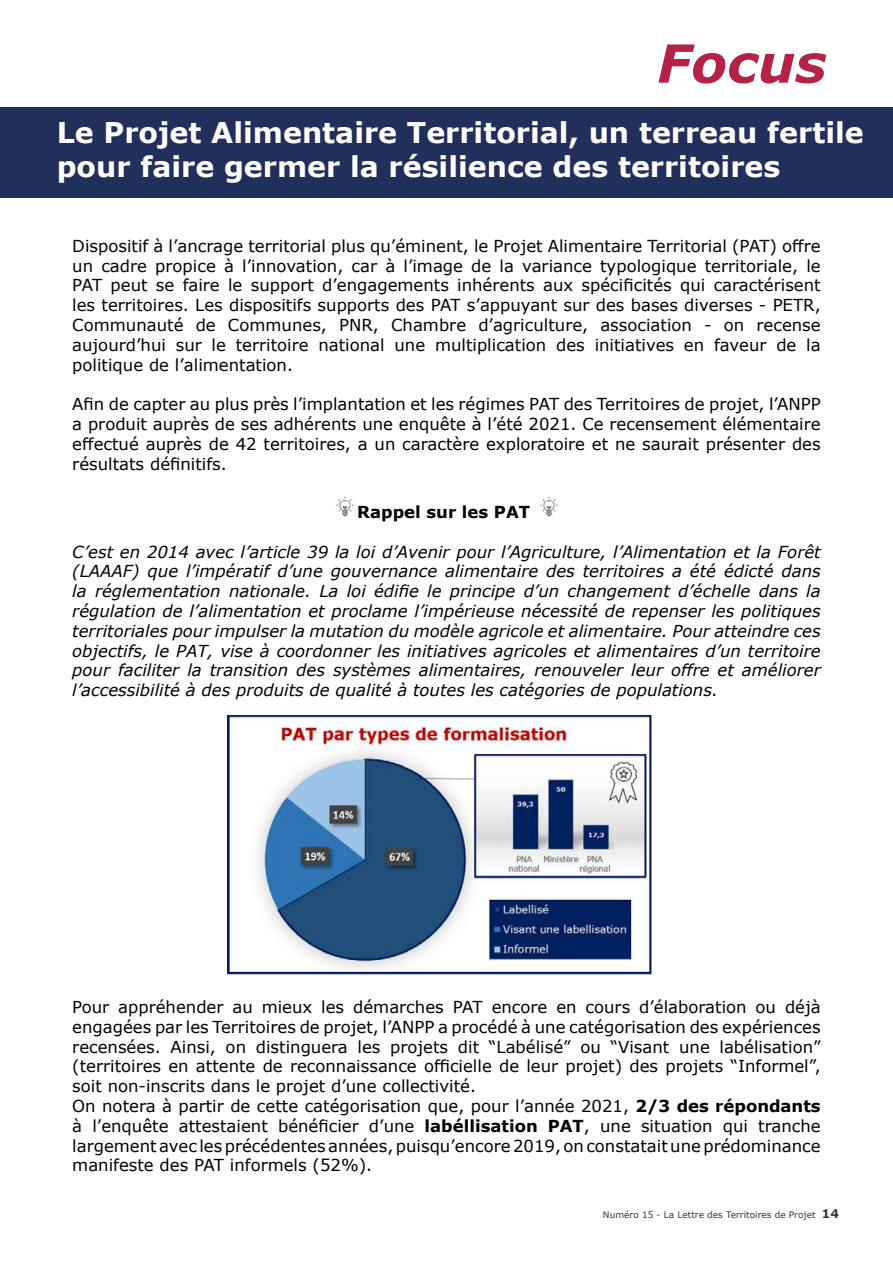
<style>
.page{position:relative;width:893px;height:1263px;background:#fff}
.page>*{position:absolute;margin:0;border:0;box-sizing:border-box;transform-origin:0 0}
.t1{font:italic 700 52.5px "Verdana";color:#b52244}
.t2{font:700 28.5px/34.2px "Verdana";color:#fff}
.t3{font:16.5px/19.8px "Verdana";color:#000;text-align:justify}
.t4{font:italic 16.5px/19.8px "Verdana";color:#000;text-align:justify}
.t5{font:16.5px/19.8px "Verdana";color:#020203;text-align:justify}
.t6{font:700 16.5px "Verdana";color:#000}
.t7{font:9px "Verdana";color:#323445}
.s1{font-weight:700}
.s2{font-weight:700;font-size:12px}
</style>
<div class="page">
<div style="left:0;top:108px;width:893px;height:90px;background:#212f5b"></div>
<img style="left:335px;top:496px;width:19px;height:21px">
<img style="left:539px;top:496px;width:19px;height:21px">
<img style="left:227px;top:715px;width:424px;height:259px">
<h1 class="t1" style="left:657px;top:26px;width:171px">Focus</h1>
<h2 class="t2" style="left:57px;top:115px;width:809px">Le Projet Alimentaire Territorial, un terreau fertile pour faire germer la résilience des territoires</h2>
<p class="t5" style="left:72px;top:236px;width:750px">Dispositif à l’ancrage territorial plus qu’éminent, le Projet Alimentaire Territorial (PAT) offre un cadre propice à l’innovation, car à l’image de la variance typologique territoriale, le PAT peut se faire le support d’engagements inhérents aux spécificités qui caractérisent les territoires. Les dispositifs supports des PAT s’appuyant sur des bases diverses - PETR, Communauté de Communes, PNR, Chambre d’agriculture, association - on recense aujourd’hui sur le territoire national une multiplication des initiatives en faveur de la politique de l’alimentation.</p>
<p class="t3" style="left:72px;top:394px;width:750px">Afin de capter au plus près l’implantation et les régimes PAT des Territoires de projet, l’ANPP a produit auprès de ses adhérents une enquête à l’été 2021. Ce recensement élémentaire effectué auprès de 42 territoires, a un caractère exploratoire et ne saurait présenter des résultats définitifs.</p>
<p class="t6" style="left:357px;top:500px;width:174px">Rappel sur les PAT</p>
<p class="t4" style="left:72px;top:541px;width:750px">C’est en 2014 avec l’article 39 la loi d’Avenir pour l’Agriculture, l’Alimentation et la Forêt (LAAAF) que l’impératif d’une gouvernance alimentaire des territoires a été édicté dans la réglementation nationale. La loi édifie le principe d’un changement d’échelle dans la régulation de l’alimentation et proclame l’impérieuse nécessité de repenser les politiques territoriales pour impulser la mutation du modèle agricole et alimentaire. Pour atteindre ces objectifs, le PAT, vise à coordonner les initiatives agricoles et alimentaires d’un territoire pour faciliter la transition des systèmes alimentaires, renouveler leur offre et améliorer l’accessibilité à des produits de qualité à toutes les catégories de populations.</p>
<p class="t3" style="left:72px;top:997px;width:750px;text-align:left">Pour appréhender au mieux les démarches PAT encore en cours d’élaboration ou déjà engagées par les Territoires de projet, l’ANPP a procédé à une catégorisation des expériences recensées. Ainsi, on distinguera les projets dit “Labélisé” ou “Visant une labélisation” (territoires en attente de reconnaissance officielle de leur projet) des projets “Informel”, soit non-inscrits dans le projet d’une collectivité.<br>On notera à partir de cette catégorisation que, pour l’année 2021, <span class="s1">2/3 des répondants </span>à l’enquête attestaient bénéficier d’une <span class="s1">labéllisation PAT</span>, une situation qui tranche largement avec les précédentes années, puisqu’encore 2019, on constatait une prédominance manifeste des PAT informels (52%).</p>
<p class="t7" style="left:603px;top:1209px;width:237px">Numéro 15 - La Lettre des Territoires de Projet <span class="s2">14</span></p>
</div>
